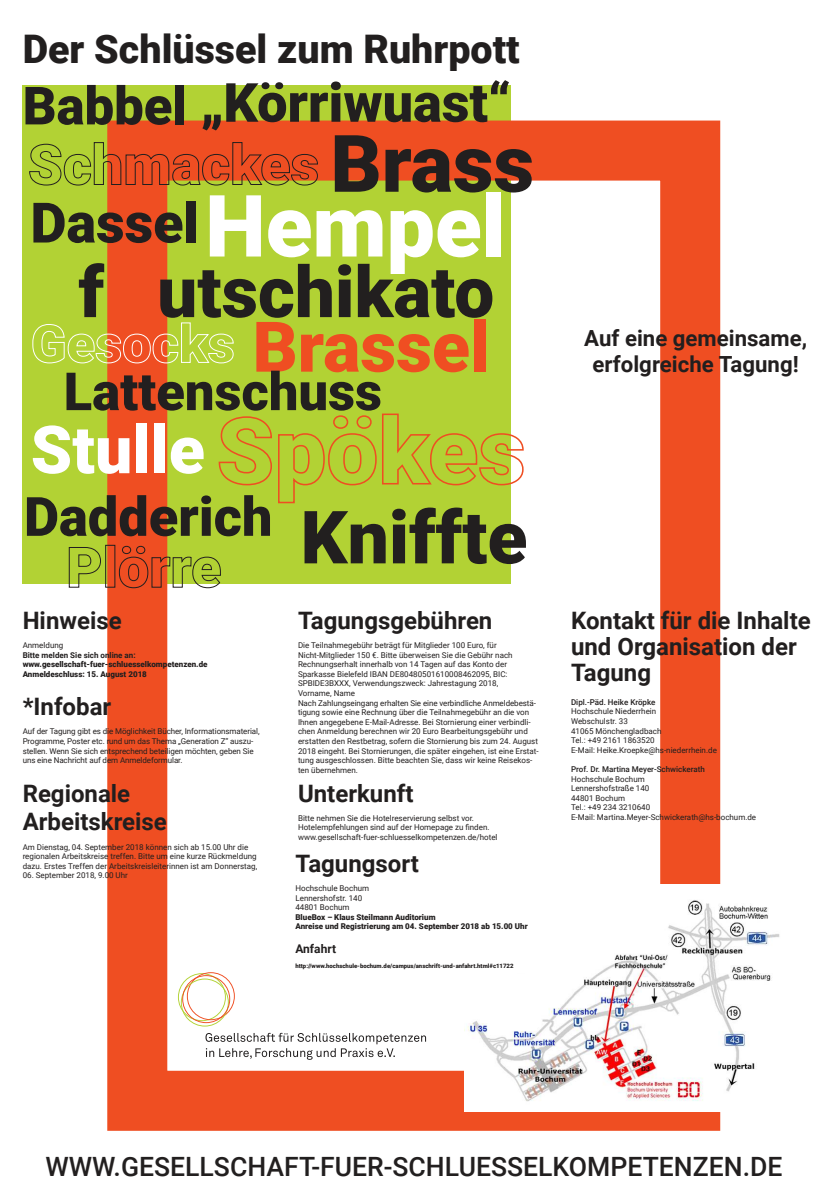
<style>
.page{position:relative;width:828px;height:1197px;background:#fff}
.page>*{position:absolute;margin:0;border:0;box-sizing:border-box;transform-origin:0 0}
.t1{font:900 79.4px "Roboto";color:#221f1f}
.t2{font:900 73.4px "Roboto";color:#221f1f}
.t3{font:900 71px "Roboto";color:#221f1f}
.t4{font:900 69.9px "Roboto";color:#ef4e22}
.t5{font:900 66.3px "Roboto";color:#fff}
.t6{font:900 55.7px "Roboto";color:#221f1f}
.t7{font:900 54.2px "Roboto";color:#221f1f}
.t8{font:900 54px "Roboto";color:#221f1f}
.t9{font:900 52.6px "Roboto";color:#221f1f}
.t10{font:900 39.4px "Roboto";color:#221f1f}
.t11{font:500 26.6px "Roboto";color:#221f1f}
.t12{font:700 24px/26px "Roboto";color:#221f1f}
.t13{font:700 22.2px/26.6px "Roboto";color:#221f1f;text-align:center}
.t14{font:700 12px "Roboto";color:#221f1f}
.t15{font:8px/9.6px "Roboto";color:#221f1f}
.t16{font:900 8px/9.6px "Roboto";color:#221f1f}
.t17{font:500 8px "Roboto";color:#221f1f}
.t18{font:700 8px "Roboto";color:#221f1f}
.t19{font:900 6px "Roboto";color:#221f1f}
.s1{font-size:86px;color:#fff}
</style>
<div class="page">
<div style="left:23px;top:85px;width:488px;height:498px;background:#b2d234"></div>
<div style="left:107px;top:120px;width:613px;height:1010px;border:60px solid #ef4e22"></div>
<svg style="left:32px;top:322px;width:202px;height:42px"></svg>
<svg style="left:68px;top:547px;width:33px;height:41px"></svg>
<div style="left:105px;top:544px;width:10px;height:43px;border:1px solid #221f1f"></div>
<svg style="left:118px;top:545px;width:103px;height:43px"></svg>
<svg style="left:29px;top:142px;width:289px;height:44px"></svg>
<svg style="left:218px;top:413px;width:306px;height:91px"></svg>
<img style="left:464px;top:884px;width:316px;height:227px">
<div style="left:473px;top:892px;width:109px;height:80px;background:#fff"></div>
<svg style="left:178px;top:972px;width:57px;height:54px"></svg>
<svg style="left:205px;top:1032px;width:221px;height:27px"></svg>
<h3 class="t10" style="left:23px;top:33px;width:498px">Der Schlüssel zum Ruhrpott</h3>
<h3 class="t9" style="left:23px;top:69px;width:166px">Babbel</h3>
<h3 class="t8" style="left:200px;top:80px;width:312px">„Körriwuast“</h3>
<h1 class="t1" style="left:330px;top:108px;width:205px">Brass</h1>
<h3 class="t6" style="left:30px;top:200px;width:476px">Dassel<span class="s1">Hempel</span></h3>
<h3 class="t3" style="left:78px;top:262px;width:417px">f utschikato</h3>
<h3 class="t4" style="left:253px;top:318px;width:238px">Brassel</h3>
<h3 class="t9" style="left:64px;top:369px;width:320px">Lattenschuss</h3>
<h3 class="t5" style="left:31px;top:422px;width:176px">Stulle</h3>
<h3 class="t7" style="left:24px;top:478px;width:250px">Dadderich</h3>
<h3 class="t12" style="left:23px;top:609px;width:101px">Hinweise</h3>
<p class="t15" style="left:23px;top:640px;width:42px">Anmeldung</p>
<p class="t18" style="left:23px;top:651px;width:114px">Bitte melden Sie sich online an:</p>
<p class="t16" style="left:23px;top:660px;width:186px">www.gesellschaft-fuer-schluesselkompetenzen.de<br>Anmeldeschluss: 15. August 2018</p>
<h3 class="t12" style="left:23px;top:695px;width:90px">*Infobar</h3>
<p class="t15" style="left:23px;top:726px;width:238px">Auf der Tagung gibt es die Möglichkeit Bücher, Informationsmaterial, Programme, Poster etc. rund um das Thema „Generation Z“ auszu&shy;stellen. Wenn Sie sich entsprechend beteiligen möchten, geben Sie uns eine Nachricht auf dem Anmeldeformular.</p>
<h3 class="t12" style="left:23px;top:780px;width:146px;line-height:28.8px">Regionale<br>Arbeitskreise</h3>
<p class="t15" style="left:23px;top:841px;width:236px">Am Dienstag, 04. September 2018 können sich ab 15.00 Uhr die regionalen Arbeitskreise treffen. Bitte um eine kurze Rückmeldung dazu. Erstes Treffen der Arbeitskreisleiterinnen ist am Donnerstag,</p>
<p class="t15" style="left:23px;top:870px;width:107px">06. September 2018, 9.00 Uhr</p>
<h2 class="t2" style="left:300px;top:507px;width:228px">Kniffte</h2>
<h3 class="t12" style="left:298px;top:609px;width:196px">Tagungsgebühren</h3>
<p class="t15" style="left:298px;top:640px;width:242px">Die Teilnahmegebühr beträgt für Mitglieder 100 Euro, für Nicht-Mitglieder 150 €. Bitte überweisen Sie die Gebühr nach Rechnungserhalt innerhalb von 14 Tagen auf das Konto der Sparkasse Bielefeld IBAN DE80480501610008462095, BIC:<br>SPBIDE3BXXX, Verwendungszweck: Jahrestagung 2018,<br>Vorname, Name<br>Nach Zahlungseingang erhalten Sie eine verbindliche Anmeldebestä&shy;tigung sowie eine Rechnung über die Teilnahmegebühr an die von Ihnen angegebene E-Mail-Adresse. Bei Stornierung einer verbindli&shy;chen Anmeldung berechnen wir 20 Euro Bearbeitungsgebühr und erstatten den Restbetrag, sofern die Stornierung bis zum 24. August 2018 eingeht. Bei Stornierungen, die später eingehen, ist eine Erstat&shy;tung ausgeschlossen. Bitte beachten Sie, dass wir keine Reisekos&shy;ten übernehmen.</p>
<h3 class="t12" style="left:298px;top:781px;width:117px">Unterkunft</h3>
<p class="t15" style="left:298px;top:812px;width:201px">Bitte nehmen Sie die Hotelreservierung selbst vor.<br>Hotelempfehlungen sind auf der Homepage zu finden. www.gesellschaft-fuer-schluesselkompetenzen.de/hotel</p>
<h3 class="t12" style="left:295px;top:852px;width:125px">Tagungsort</h3>
<p class="t15" style="left:295px;top:882px;width:75px">Hochschule Bochum<br>Lennershofstr. 140<br>44801 Bochum</p>
<p class="t16" style="left:295px;top:912px;width:234px">BlueBox – Klaus Steilmann Auditorium<br>Anreise und Registrierung am 04. September 2018 ab 15.00 Uhr</p>
<h3 class="t14" style="left:295px;top:944px;width:42px">Anfahrt</h3>
<p class="t19" style="left:295px;top:963px;width:219px">http://www.hochschule-bochum.de/campus/anschrift-und-anfahrt.html#c11722</p>
<h3 class="t13" style="left:584px;top:326px;width:224px">Auf eine gemeinsame, erfolgreiche Tagung!</h3>
<h3 class="t12" style="left:571px;top:609px;width:241px">Kontakt für die Inhalte und Organisation der<br>Tagung</h3>
<p class="t17" style="left:571px;top:698px;width:86px">Dipl.-Päd. Heike Kröpke</p>
<p class="t15" style="left:571px;top:706px;width:147px">Hochschule Niederrhein<br>Webschulstr. 33<br>41065 Mönchengladbach<br>Tel.: +49 2161 1863520<br>E-Mail: Heike.Kroepke@hs-niederrhein.de</p>
<p class="t17" style="left:571px;top:765px;width:135px">Prof. Dr. Martina Meyer-Schwickerath</p>
<p class="t15" style="left:571px;top:773px;width:187px">Hochschule Bochum<br>Lennershofstraße 140<br>44801 Bochum<br>Tel.: +49 234 3210640<br>E-Mail: Martina.Meyer-Schwickerath@hs-bochum.de</p>
<h3 class="t11" style="left:45px;top:1147px;width:738px">WWW.GESELLSCHAFT-FUER-SCHLUESSELKOMPETENZEN.DE</h3>
</div>
